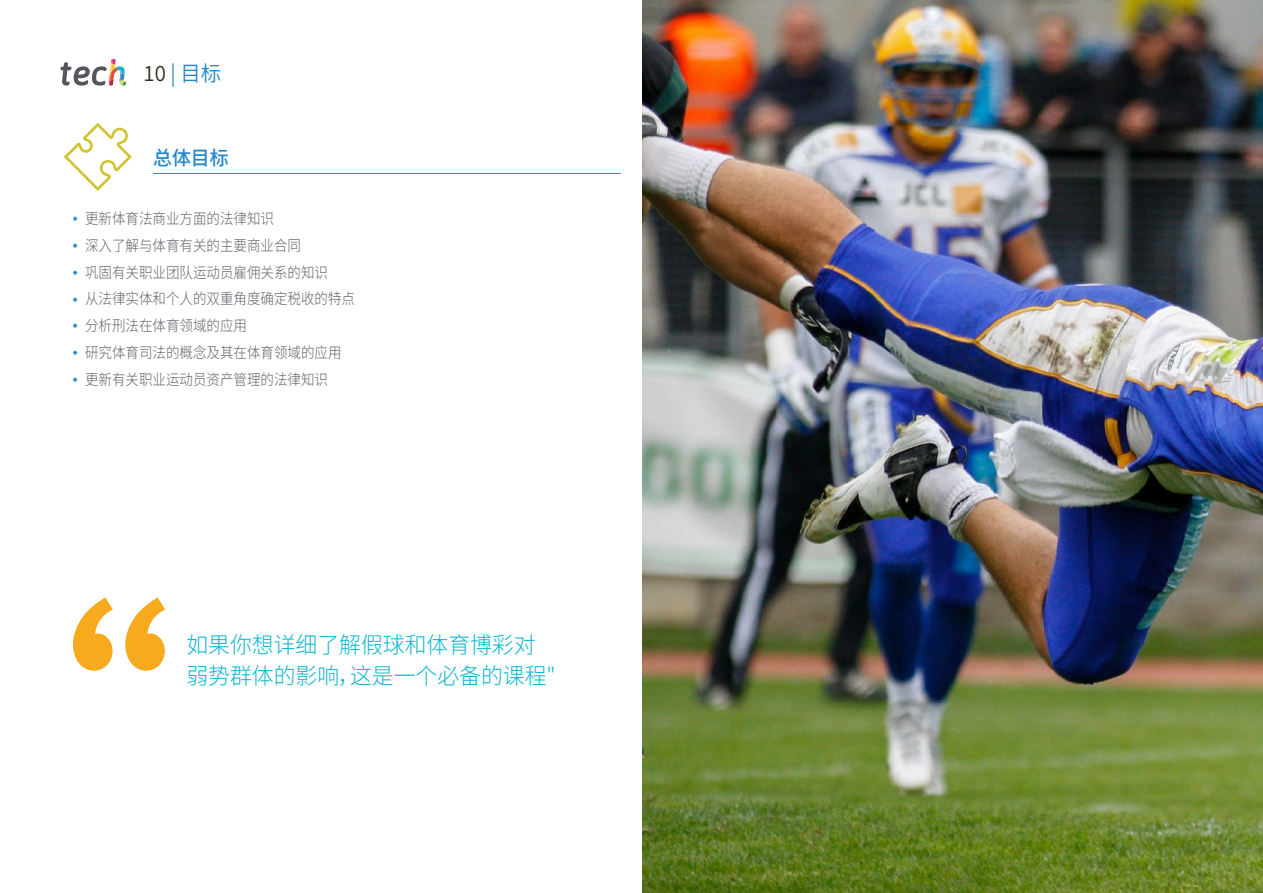
<style>
.page{position:relative;width:1263px;height:893px;background:#fff}
.page>*{position:absolute;margin:0;border:0;box-sizing:border-box;transform-origin:0 0}
.t1{font:300 22.5px/31.5px "Source Han Sans CN";color:#0fb6cf}
.t2{font:21px "Source Han Sans CN";color:#2488c9}
.t3{font:500 19.5px "Source Han Sans CN";color:#2488c9}
.t4{font:300 15px/26.7px "Source Han Sans CN";color:#61646a;scale:.9 1}
.s1{color:#312e20}
</style>
<div class="page">
<hr style="left:153px;top:173px;width:468px;height:1px;background:#2488c9">
<svg style="left:64px;top:123px;width:68px;height:68px"></svg>
<img style="left:642px;top:0;width:621px;height:893px">
<svg style="left:73px;top:597px;width:92px;height:74px"></svg>
<svg style="left:61px;top:59px;width:65px;height:27px"></svg>
<h2 class="t2" style="left:144px;top:61px;width:79px"><span class="s1">10</span> | 目标</h2>
<h3 class="t3" style="left:153px;top:147px;width:77px">总体目标</h3>
<p class="t4" style="left:85px;top:205px;width:301px">更新体育法商业方面的法律知识<br>深入了解与体育有关的主要商业合同<br>巩固有关职业团队运动员雇佣关系的知识<br>从法律实体和个人的双重角度确定税收的特点分析刑法在体育领域的应用<br>研究体育司法的概念及其在体育领域的应用更新有关职业运动员资产管理的法律知识</p>
<h1 class="t1" style="left:186px;top:629px;width:371px">如果你想详细了解假球和体育博彩对弱势群体的影响，这是一个必备的课程"</h1>
</div>
